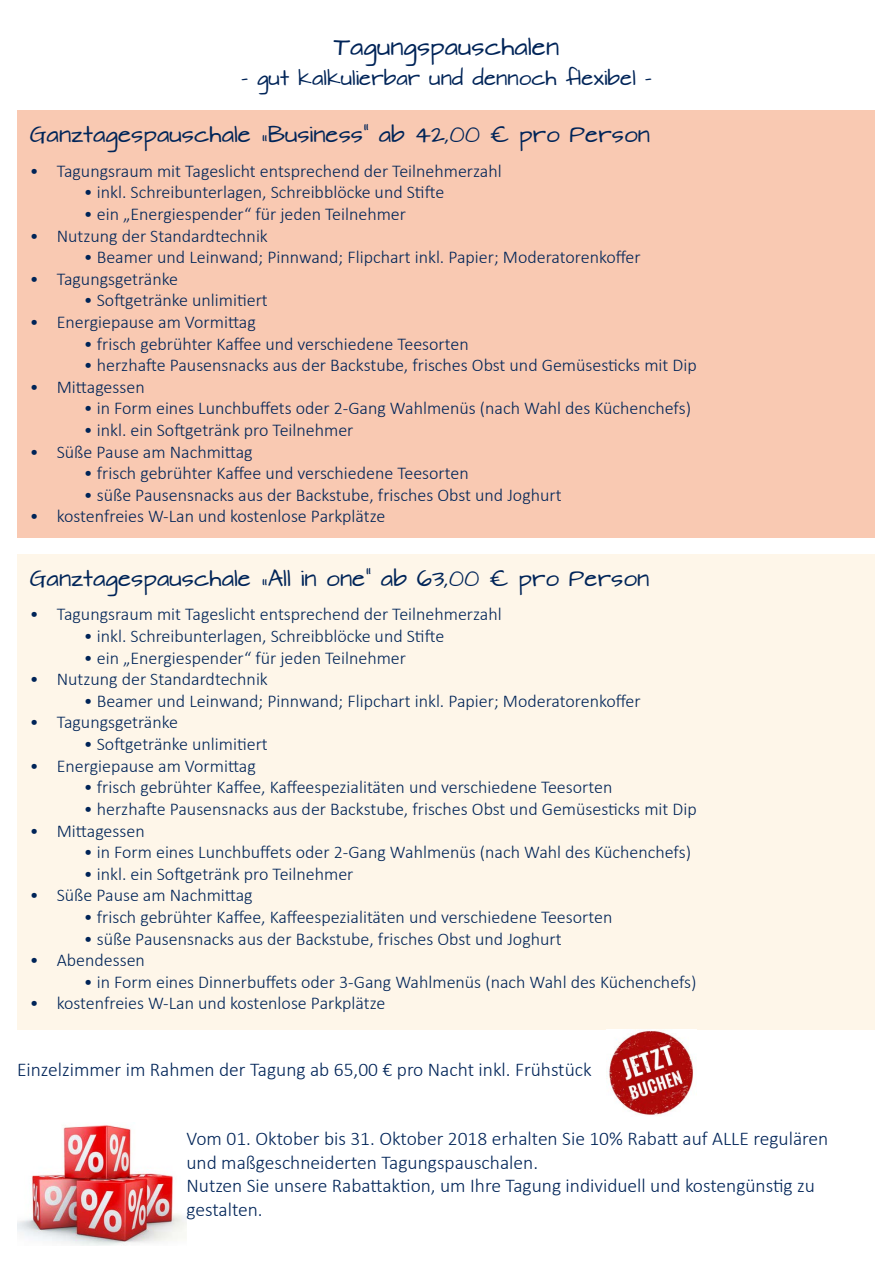
<style>
.page{position:relative;width:893px;height:1263px;background:#fff}
.page>*{position:absolute;margin:0;border:0;box-sizing:border-box;transform-origin:0 0}
.t1{font:21px "Architects Daughter";color:#002458}
.t2{font:300 19.5px/23.4px "Calibri";color:#002458}
.t3{font:19.5px "Architects Daughter";color:#002458}
.t4{font:300 18px "Calibri";color:#002458}
.t5{font:18px "Architects Daughter";color:#002458}
</style>
<div class="page">
<div style="left:17px;top:111px;width:857px;height:427px;background:#f9c9b2"></div>
<div style="left:17px;top:554px;width:857px;height:476px;background:#fef6e9"></div>
<img style="left:17px;top:1125px;width:169px;height:121px">
<img style="left:609px;top:1030px;width:87px;height:86px">
<p class="t1" style="left:334px;top:35px;width:227px">Tagungspauschalen</p>
<p class="t5" style="left:241px;top:68px;width:412px">- gut kalkulierbar und dennoch flexibel -</p>
<p class="t3" style="left:30px;top:124px;width:622px">Ganztagespauschale „Business“ ab 42,00 € pro Person</p>
<p class="t4" style="left:30px;top:160px;width:473px">• Tagungsraum mit Tageslicht entsprechend der Teilnehmerzahl</p>
<p class="t4" style="left:84px;top:181px;width:362px">• inkl. Schreibunterlagen, Schreibblöcke und Stifte</p>
<p class="t4" style="left:84px;top:203px;width:324px">• ein „Energiespender“ für jeden Teilnehmer</p>
<p class="t4" style="left:30px;top:224px;width:240px">• Nutzung der Standardtechnik</p>
<p class="t4" style="left:84px;top:246px;width:558px">• Beamer und Leinwand; Pinnwand; Flipchart inkl. Papier; Moderatorenkoffer</p>
<p class="t4" style="left:30px;top:268px;width:150px">• Tagungsgetränke</p>
<p class="t4" style="left:84px;top:289px;width:186px">• Softgetränke unlimitiert</p>
<p class="t4" style="left:30px;top:311px;width:228px">• Energiepause am Vormittag</p>
<p class="t4" style="left:84px;top:332px;width:387px">• frisch gebrühter Kaffee und verschiedene Teesorten</p>
<p class="t4" style="left:84px;top:354px;width:614px">• herzhafte Pausensnacks aus der Backstube, frisches Obst und Gemüsesticks mit Dip</p>
<p class="t4" style="left:30px;top:376px;width:116px">• Mittagessen</p>
<p class="t4" style="left:84px;top:397px;width:609px">• in Form eines Lunchbuffets oder 2-Gang Wahlmenüs (nach Wahl des Küchenchefs)</p>
<p class="t4" style="left:84px;top:419px;width:271px">• inkl. ein Softgetränk pro Teilnehmer</p>
<p class="t4" style="left:30px;top:440px;width:224px">• Süße Pause am Nachmittag</p>
<p class="t4" style="left:84px;top:462px;width:387px">• frisch gebrühter Kaffee und verschiedene Teesorten</p>
<p class="t4" style="left:84px;top:484px;width:479px">• süße Pausensnacks aus der Backstube, frisches Obst und Joghurt</p>
<p class="t4" style="left:30px;top:505px;width:357px">• kostenfreies W-Lan und kostenlose Parkplätze</p>
<p class="t3" style="left:30px;top:568px;width:621px">Ganztagespauschale „All in one“ ab 63,00 € pro Person</p>
<p class="t4" style="left:30px;top:603px;width:473px">• Tagungsraum mit Tageslicht entsprechend der Teilnehmerzahl</p>
<p class="t4" style="left:84px;top:625px;width:362px">• inkl. Schreibunterlagen, Schreibblöcke und Stifte</p>
<p class="t4" style="left:84px;top:646px;width:324px">• ein „Energiespender“ für jeden Teilnehmer</p>
<p class="t4" style="left:30px;top:668px;width:240px">• Nutzung der Standardtechnik</p>
<p class="t4" style="left:84px;top:690px;width:558px">• Beamer und Leinwand; Pinnwand; Flipchart inkl. Papier; Moderatorenkoffer</p>
<p class="t4" style="left:30px;top:711px;width:150px">• Tagungsgetränke</p>
<p class="t4" style="left:84px;top:733px;width:186px">• Softgetränke unlimitiert</p>
<p class="t4" style="left:30px;top:754px;width:228px">• Energiepause am Vormittag</p>
<p class="t4" style="left:84px;top:776px;width:530px">• frisch gebrühter Kaffee, Kaffeespezialitäten und verschiedene Teesorten</p>
<p class="t4" style="left:84px;top:798px;width:614px">• herzhafte Pausensnacks aus der Backstube, frisches Obst und Gemüsesticks mit Dip</p>
<p class="t4" style="left:30px;top:819px;width:116px">• Mittagessen</p>
<p class="t4" style="left:84px;top:841px;width:609px">• in Form eines Lunchbuffets oder 2-Gang Wahlmenüs (nach Wahl des Küchenchefs)</p>
<p class="t4" style="left:84px;top:862px;width:271px">• inkl. ein Softgetränk pro Teilnehmer</p>
<p class="t4" style="left:30px;top:884px;width:224px">• Süße Pause am Nachmittag</p>
<p class="t4" style="left:84px;top:906px;width:530px">• frisch gebrühter Kaffee, Kaffeespezialitäten und verschiedene Teesorten</p>
<p class="t4" style="left:84px;top:927px;width:479px">• süße Pausensnacks aus der Backstube, frisches Obst und Joghurt</p>
<p class="t4" style="left:30px;top:949px;width:117px">• Abendessen</p>
<p class="t4" style="left:84px;top:970px;width:614px">• in Form eines Dinnerbuffets oder 3-Gang Wahlmenüs (nach Wahl des Küchenchefs)</p>
<p class="t4" style="left:30px;top:992px;width:357px">• kostenfreies W-Lan und kostenlose Parkplätze</p>
<p class="t2" style="left:17px;top:1058px;width:576px">Einzelzimmer im Rahmen der Tagung ab 65,00 € pro Nacht inkl. Frühstück</p>
<p class="t2" style="left:186px;top:1127px;width:643px">Vom 01. Oktober bis 31. Oktober 2018 erhalten Sie 10% Rabatt auf ALLE regulären und maßgeschneiderten Tagungspauschalen.</p>
<p class="t2" style="left:186px;top:1174px;width:630px">Nutzen Sie unsere Rabattaktion, um Ihre Tagung individuell und kostengünstig zu gestalten.</p>
</div>
